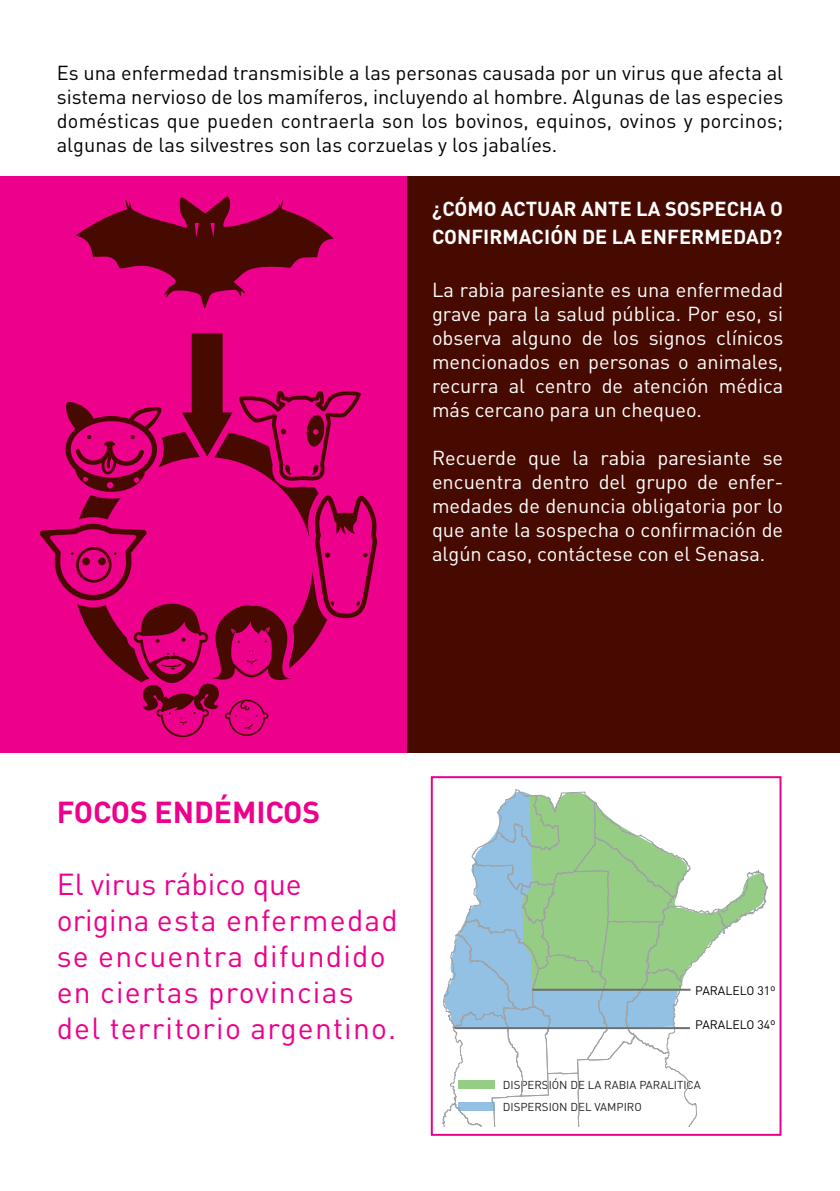
<style>
.page{position:relative;width:840px;height:1191px;background:#fff}
.page>*{position:absolute;margin:0;border:0;box-sizing:border-box;transform-origin:0 0}
.t1{font:30px/36px "DIN Pro";letter-spacing:.04em;color:#ec008c}
.t2{font:700 30px "DIN Pro";color:#ec008c}
.t3{font:20px/24px "DIN Pro";color:#fff;text-align:justify}
.t4{font:20px/24px "DIN Pro";color:#000;text-align:justify}
.t5{font:700 20px "DIN Pro";letter-spacing:.005em;color:#fff}
.t6{font:12.2px "DIN Pro";color:#000}
.t7{font:11.4px/21.8px "DIN Pro";color:#231f20}
</style>
<div class="page">
<div style="left:0;top:176px;width:839px;height:576px;background:#ec008c"></div>
<div style="left:408px;top:176px;width:431px;height:576px;background:#460a00"></div>
<div style="left:430px;top:776px;width:351px;height:359px;border:2px solid #eb008b"></div>
<svg style="left:442px;top:789px;width:325px;height:337px"></svg>
<hr style="left:532px;top:988px;width:158px;height:2px;background:#6d6e71">
<hr style="left:454px;top:1027px;width:235px;height:2px;background:#6d6e71">
<svg style="left:76px;top:196px;width:257px;height:112px"></svg>
<svg style="left:40px;top:333px;width:337px;height:404px"></svg>
<p class="t4" style="left:57px;top:60px;width:727px">Es una enfermedad transmisible a las personas causada por un virus que afecta al sistema nervioso de los mamíferos, incluyendo al hombre. Algunas de las especies domésticas que pueden contraerla son los bovinos, equinos, ovinos y porcinos; algunas de las silvestres son las corzuelas y los jabalíes.</p>
<p class="t5" style="left:432px;top:195px;width:163px">¿CÓMO ACTUAR ANTE</p>
<p class="t5" style="left:636px;top:195px;width:42px">LA SOSPEC</p>
<p class="t5" style="left:738px;top:195px;width:43px">HA O</p>
<p class="t5" style="left:432px;top:224px;width:14px">CON</p>
<p class="t5" style="left:471px;top:224px;width:313px">FIRMACIÓN DE LA EN FERMEDAD?</p>
<p class="t3" style="left:432px;top:277px;width:352px">La rabia paresiante es una enfermedad grave para la salud pública. Por eso, si observa alguno de los signos clínicos mencionados en personas o animales, recurra al centro de atención médica más cercano para un chequeo.</p>
<p class="t3" style="left:432px;top:445px;width:352px">Recuerde que la rabia paresiante se encuentra dentro del grupo de enfer&shy;medades de denuncia obligatoria por lo que ante la sospecha o confirmación de algún caso, contáctese con el Senasa.</p>
<h1 class="t2" style="left:57px;top:792px;width:265px">FOCOS ENDÉM ICOS</h1>
<h1 class="t1" style="left:57px;top:865px;width:342px">El virus rábico que origina esta enfermedad se encuentra difundido en ciertas provincias del territorio argentino.</h1>
<p class="t6" style="left:694px;top:982px;width:82px">PARALELO 31º</p>
<p class="t6" style="left:694px;top:1016px;width:82px">PARALELO 34º</p>
<p class="t7" style="left:502px;top:1074px;width:199px">DISPERSIÓN DE LA RABIA PARALITICA<br>DISPERSION DEL VAMPIRO</p>
</div>
